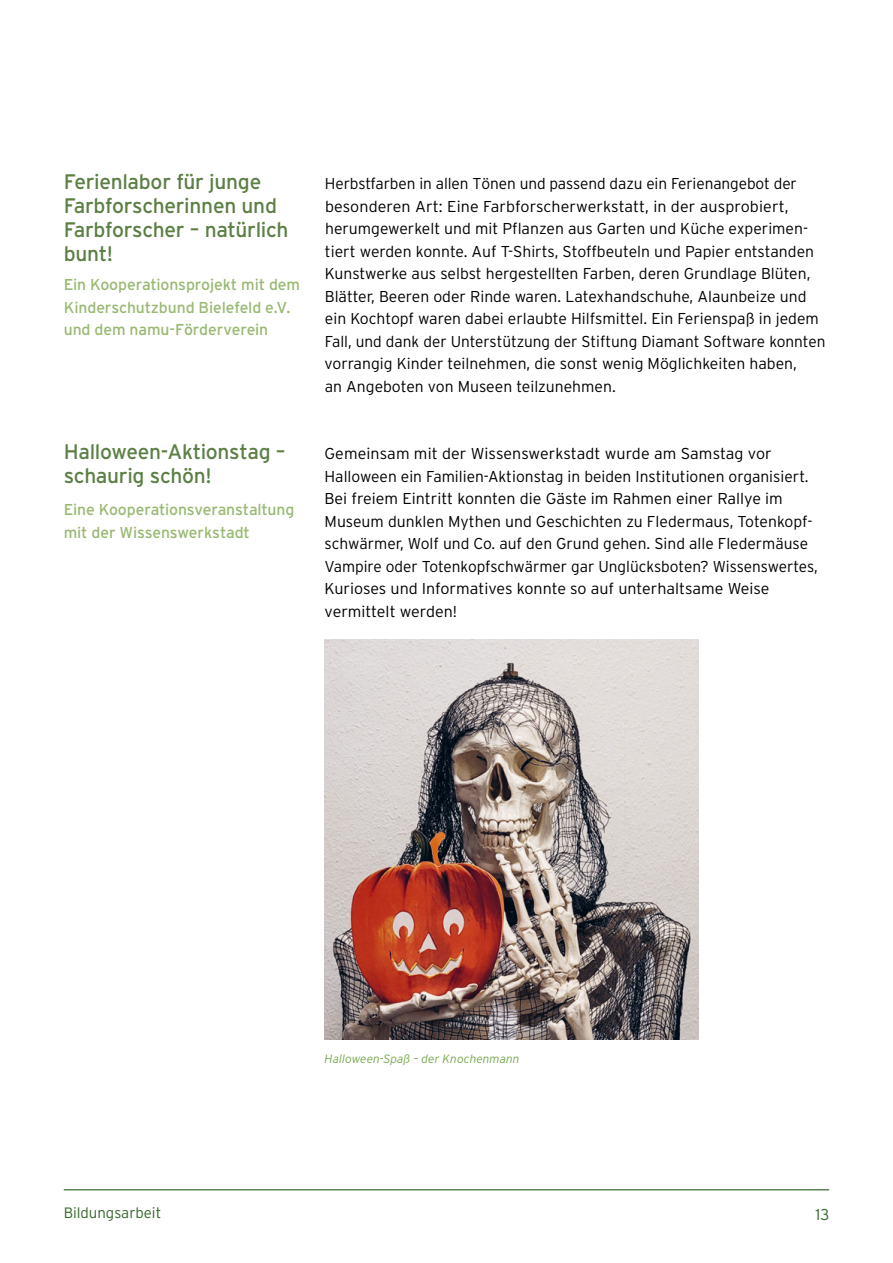
<style>
.page{position:relative;width:893px;height:1263px;background:#fff}
.page>*{position:absolute;margin:0;border:0;box-sizing:border-box;transform-origin:0 0}
.t1{font:21px/24px "Interstate";letter-spacing:-.015em;color:#5b7f45}
.t2{font:300 15.75px/22.5px "Interstate";color:#000}
.t3{font:15.75px/22.5px "Interstate";letter-spacing:-.005em;color:#98b972}
.t4{font:300 15.75px "Interstate";color:#336829}
.t5{font:300 15px "Interstate";color:#336829}
.t6{font:italic 300 12px "Interstate";color:#78a950}
</style>
<div class="page">
<hr style="left:64px;top:1189px;width:765px;height:1px;background:#336829">
<img style="left:325px;top:639px;width:374px;height:401px">
<h1 class="t1" style="left:64px;top:169px;width:226px">Ferienlabor für junge<br>Farbforscherinnen und<br>Farbforscher – natürlich bunt!</h1>
<p class="t3" style="left:64px;top:273px;width:238px">Ein Kooperationsprojekt mit dem<br>Kinderschutzbund Bielefeld e.V. und dem namu-Förderverein</p>
<h1 class="t1" style="left:64px;top:439px;width:223px">Halloween-Aktionstag – schaurig schön!</h1>
<p class="t3" style="left:64px;top:498px;width:232px">Eine Kooperationsveranstaltung mit der Wissenswerkstadt</p>
<p class="t2" style="left:324px;top:172px;width:502px">Herbstfarben in allen Tönen und passend dazu ein Ferienangebot der besonderen Art: Eine Farbforscherwerkstatt, in der ausprobiert, herumgewerkelt und mit Pflanzen aus Garten und Küche experimen&shy;tiert werden konnte. Auf T-Shirts, Stoffbeuteln und Papier entstanden Kunstwerke aus selbst hergestellten Farben, deren Grundlage Blüten, Blätter, Beeren oder Rinde waren. Latexhandschuhe, Alaunbeize und ein Kochtopf waren dabei erlaubte Hilfsmittel. Ein Ferienspaß in jedem Fall, und dank der Unterstützung der Stiftung Diamant Software konnten vorrangig Kinder teilnehmen, die sonst wenig Möglichkeiten haben,<br>an Angeboten von Museen teilzunehmen.</p>
<p class="t2" style="left:325px;top:442px;width:495px">Gemeinsam mit der Wissenswerkstadt wurde am Samstag vor Halloween ein Familien-Aktionstag in beiden Institutionen organisiert.<br>Bei freiem Eintritt konnten die Gäste im Rahmen einer Rallye im Museum dunklen Mythen und Geschichten zu Fledermaus, Totenkopf&shy;schwärmer, Wolf und Co. auf den Grund gehen. Sind alle Fledermäuse Vampire oder Totenkopfschwärmer gar Unglücksboten? Wissenswertes, Kurioses und Informatives konnte so auf unterhaltsame Weise vermittelt werden!</p>
<p class="t6" style="left:325px;top:1052px;width:197px">Halloween-Spaß – der Knochenmann</p>
<p class="t5" style="left:64px;top:1204px;width:99px">Bildungsarbeit</p>
<p class="t4" style="left:815px;top:1206px;width:15px">13</p>
</div>
